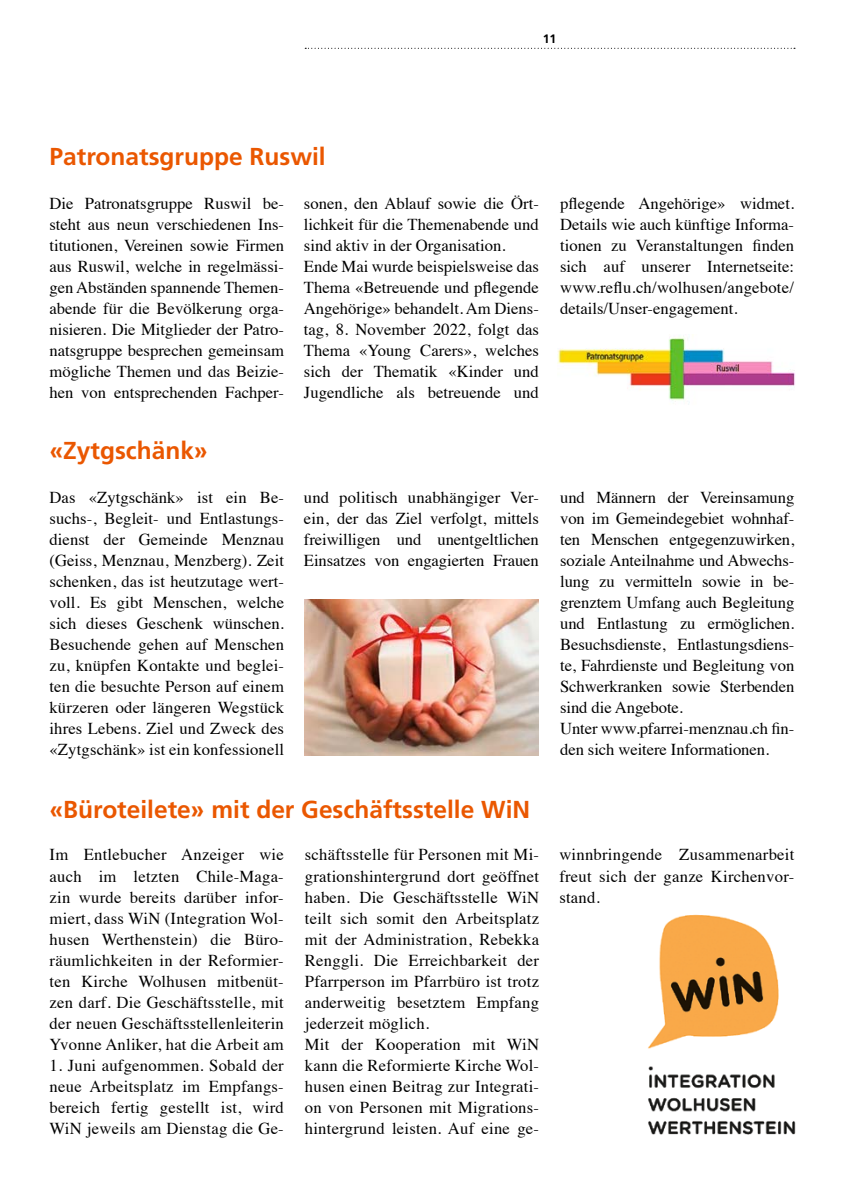
<style>
.page{position:relative;width:844px;height:1191px;background:#fff}
.page>*{position:absolute;margin:0;border:0;box-sizing:border-box;transform-origin:0 0}
.Zwischentitel{font:700 24.5px "Frutiger";color:#ea5700}
.Lauftext{font:16.62px/21px "Times";color:#000;text-align:justify}
.t1{font:700 12.25px "Frutiger";color:#000}
</style>
<div class="page">
<svg style="left:305px;top:48px;width:489px;height:1px"></svg>
<img style="left:648px;top:914px;width:148px;height:221px">
<img style="left:304px;top:600px;width:234px;height:155px">
<img style="left:557px;top:336px;width:238px;height:67px">
<p class="Zwischentitel" style="left:50px;top:142px;width:277px">Patronatsgruppe Ruswil</p>
<p class="t1" style="left:542px;top:31px;width:15px">11</p>
<p class="Lauftext" style="left:49px;top:192px;width:236px">Die Patronatsgruppe Ruswil be&shy;steht aus neun verschiedenen Ins&shy;titutionen, Vereinen sowie Firmen aus Ruswil, welche in regelmässi&shy;gen Abständen spannende Themen&shy;abende für die Bevölkerung orga&shy;nisieren. Die Mitglieder der Patro&shy;natsgruppe besprechen gemeinsam mögliche Themen und das Beizie&shy;hen von entsprechenden Fachper-</p>
<p class="Zwischentitel" style="left:50px;top:436px;width:159px">«Zytgschänk»</p>
<p class="Lauftext" style="left:49px;top:486px;width:236px">Das «Zytgschänk» ist ein Be&shy;suchs-, Begleit- und Entlastungs&shy;dienst der Gemeinde Menznau (Geiss, Menznau, Menzberg). Zeit schenken, das ist heutzutage wert&shy;voll. Es gibt Menschen, welche sich dieses Geschenk wünschen.<br>Besuchende gehen auf Menschen zu, knüpfen Kontakte und beglei&shy;ten die besuchte Person auf einem kürzeren oder längeren Wegstück ihres Lebens. Ziel und Zweck des «Zytgschänk» ist ein konfessionell</p>
<p class="Lauftext" style="left:304px;top:192px;width:236px">sonen, den Ablauf sowie die Ört&shy;lichkeit für die Themenabende und sind aktiv in der Organisation.</p>
<p class="Lauftext" style="left:304px;top:255px;width:236px">Ende Mai wurde beispielsweise das Thema «Betreuende und pflegende Angehörige» behandelt. Am Diens&shy;tag, 8. November 2022, folgt das Thema «Young Carers», welches sich der Thematik «Kinder und Jugendliche als betreuende und</p>
<p class="Lauftext" style="left:304px;top:486px;width:236px">und politisch unabhängiger Ver&shy;ein, der das Ziel verfolgt, mittels freiwilligen und unentgeltlichen Einsatzes von engagierten Frauen</p>
<p class="Zwischentitel" style="left:50px;top:795px;width:482px">«Büroteilete» mit der Geschäftsstelle WiN</p>
<p class="Lauftext" style="left:50px;top:843px;width:236px">Im Entlebucher Anzeiger wie auch im letzten Chile-Maga&shy;zin wurde bereits darüber infor&shy;miert, dass WiN (Integration Wol&shy;husen Werthenstein) die Büro&shy;räumlichkeiten in der Reformier&shy;ten Kirche Wolhusen mitbenüt&shy;zen darf. Die Geschäftsstelle, mit der neuen Geschäftsstellenleiterin Yvonne Anliker, hat die Arbeit am</p>
<p class="Lauftext" style="left:50px;top:1053px;width:236px">1. Juni aufgenommen. Sobald der neue Arbeitsplatz im Empfangs&shy;bereich fertig gestellt ist, wird WiN jeweils am Dienstag die Ge-</p>
<p class="Lauftext" style="left:305px;top:843px;width:236px">schäftsstelle für Personen mit Mi&shy;grationshintergrund dort geöffnet haben. Die Geschäftsstelle WiN teilt sich somit den Arbeitsplatz mit der Administration, Rebekka Renggli. Die Erreichbarkeit der Pfarrperson im Pfarrbüro ist trotz anderweitig besetztem Empfang jederzeit möglich.</p>
<p class="Lauftext" style="left:305px;top:1032px;width:236px">Mit der Kooperation mit WiN kann die Reformierte Kirche Wol&shy;husen einen Beitrag zur Integrati&shy;on von Personen mit Migrations&shy;hintergrund leisten. Auf eine ge-</p>
<p class="Lauftext" style="left:560px;top:192px;width:235px">pflegende Angehörige» widmet.<br>Details wie auch künftige Informa&shy;tionen zu Veranstaltungen finden sich auf unserer Internetseite: www.reflu.ch/wolhusen/angebote/ details/Unser-engagement.</p>
<p class="Lauftext" style="left:560px;top:486px;width:236px">und Männern der Vereinsamung von im Gemeindegebiet wohnhaf&shy;ten Menschen entgegenzuwirken, soziale Anteilnahme und Abwechs&shy;lung zu vermitteln sowie in be&shy;grenztem Umfang auch Begleitung und Entlastung zu ermöglichen.<br>Besuchsdienste, Entlastungsdiens&shy;te, Fahrdienste und Begleitung von Schwerkranken sowie Sterbenden sind die Angebote.</p>
<p class="Lauftext" style="left:560px;top:717px;width:236px">Unter www.pfarrei-menznau.ch fin&shy;den sich weitere Informationen.</p>
<p class="Lauftext" style="left:559px;top:843px;width:236px">winnbringende Zusammenarbeit freut sich der ganze Kirchenvor&shy;stand.</p>
</div>
